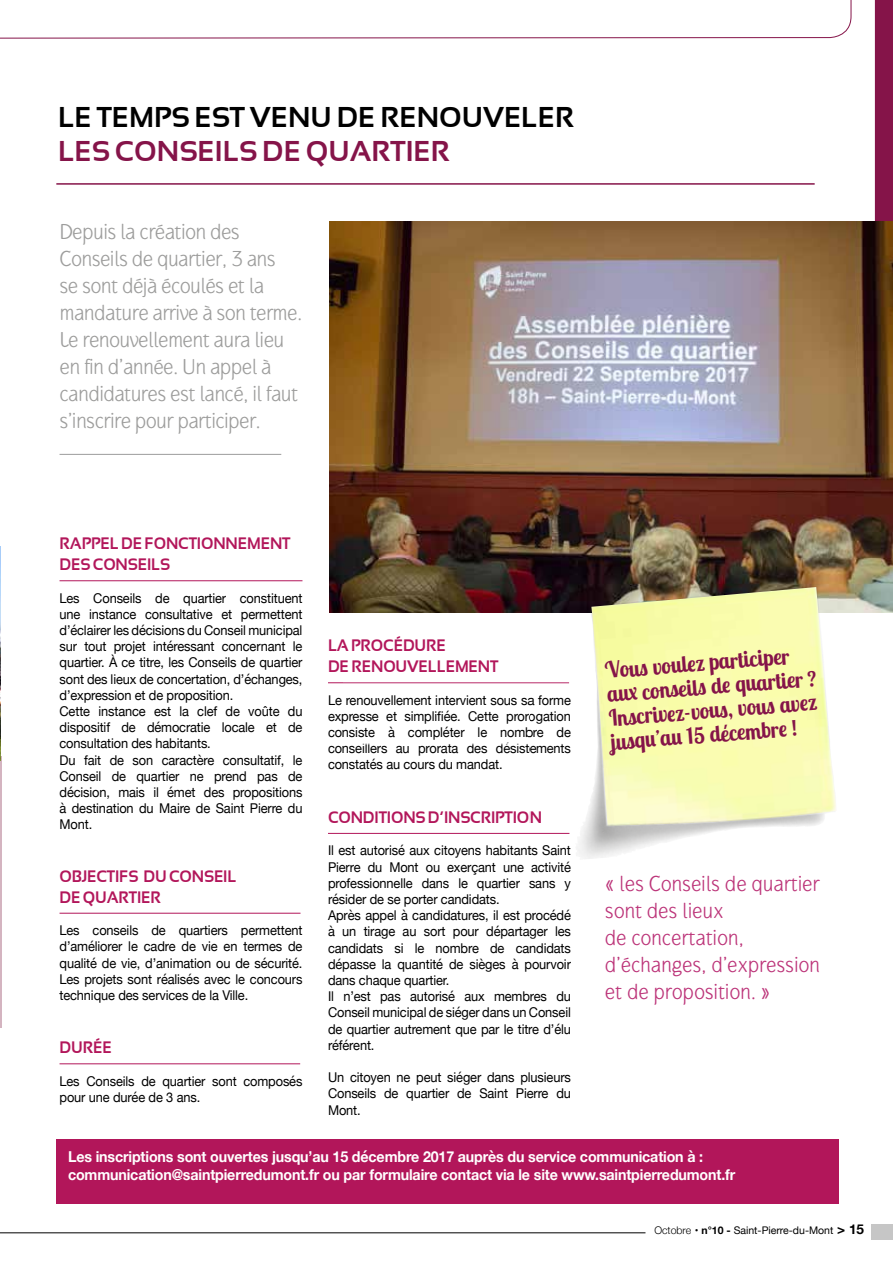
<style>
.page{position:relative;width:893px;height:1263px;background:#fff}
.page>*{position:absolute;margin:0;border:0;box-sizing:border-box;transform-origin:0 0}
.t1{font:700 28.5px "Sansation";color:#000}
.t2{font:700 28.5px "Sansation";color:#851449}
.t3{font:22.5px/27px "Gauntlet Classic";letter-spacing:-.03em;color:#9d9d9c;scale:.95 1}
.t4{font:22.5px/27px "Gauntlet Classic";letter-spacing:-.01em;color:#bc3479;scale:.95 1}
.t5{font:700 22.5px/24px "Lobster Two";color:#851449;scale:.95 1}
.t6{font:700 16.5px/21px "Sansation";letter-spacing:-.01em;color:#b2165a;scale:.95 1}
.t7{font:700 15px/18px "Helvetica Neue";letter-spacing:-.01em;color:#fff;scale:.95 1}
.t8{font:13.5px/16.2px "Helvetica Neue";letter-spacing:-.01em;color:#000;scale:.95 1}
.t9{font:10.5px "Helvetica Neue";color:#000}
.s1{font-weight:300}
.s2{font-weight:700}
.s3{font-weight:700;font-size:13.5px}
</style>
<div class="page">
<hr style="left:0;top:757px;width:1px;height:271px;background:#d4b4c0">
<div style="left:872px;top:1224px;width:21px;height:15px;background:#c6c6c6"></div>
<hr style="left:0;top:1232px;width:645px;height:1px;background:#000">
<div style="left:875px;top:0;width:18px;height:221px;background:#851449"></div>
<svg style="left:0;top:0;width:852px;height:39px"></svg>
<hr style="left:60px;top:580px;width:242px;height:1px;background:#b2165a">
<hr style="left:60px;top:913px;width:240px;height:1px;background:#b2165a">
<hr style="left:60px;top:1063px;width:240px;height:1px;background:#b2165a">
<hr style="left:60px;top:454px;width:221px;height:1px;background:#9d9d9c">
<hr style="left:328px;top:682px;width:241px;height:1px;background:#b2165a">
<hr style="left:328px;top:833px;width:241px;height:1px;background:#b2165a">
<img style="left:0;top:546px;width:1px;height:214px">
<hr style="left:56px;top:183px;width:759px;height:2px;background:#851449">
<img style="left:330px;top:221px;width:563px;height:391px">
<div style="left:56px;top:1138px;width:782px;height:65px;background:#b2165a"></div>
<img style="left:575px;top:586px;width:262px;height:273px">
<img style="left:591px;top:587px;width:246px;height:239px">
<h1 class="t1" style="left:58px;top:101px;width:517px">LE TEMPS EST VENU DE RENOUVELER</h1>
<h1 class="t2" style="left:58px;top:135px;width:393px">LES CONSEILS DE QUARTIER</h1>
<h2 class="t3" style="left:60px;top:218px;width:257px">Depuis la création des<br>Conseils de quartier, 3 ans<br>se sont déjà écoulés et la mandature arrive à son terme.<br>Le renouvellement aura lieu en fin d’année. Un appel à candidatures est lancé, il faut s’inscrire pour participer.</h2>
<p class="t6" style="left:60px;top:533px;width:245px">RAPPEL DE FONCTIONNEMENT<br>DES CONSEILS</p>
<p class="t8" style="left:60px;top:590px;width:257px">Les Conseils de quartier constituent une instance consultative et permettent d’éclairer les décisions du Conseil municipal sur tout projet intéressant concernant le quartier. À ce titre, les Conseils de quartier sont des lieux de concertation, d’échanges, d’expression et de proposition.<br>Cette instance est la clef de voûte du dispositif de démocratie locale et de consultation des habitants.<br>Du fait de son caractère consultatif, le Conseil de quartier ne prend pas de décision, mais il émet des propositions à destination du Maire de Saint Pierre du Mont.</p>
<p class="t6" style="left:60px;top:865px;width:188px">OBJECTIFS DU CONSEIL<br>DE QUARTIER</p>
<p class="t8" style="left:60px;top:923px;width:257px;text-align:justify">Les conseils de quartiers permettent d’améliorer le cadre de vie en termes de qualité de vie, d’animation ou de sécurité.<br>Les projets sont réalisés avec le concours technique des services de la Ville.</p>
<p class="t6" style="left:60px;top:1037px;width:57px">DURÉE</p>
<p class="t8" style="left:60px;top:1073px;width:257px">Les Conseils de quartier sont composés pour une durée de 3 ans.</p>
<p class="t6" style="left:328px;top:635px;width:181px">LA PROCÉDURE<br>DE RENOUVELLEMENT</p>
<p class="t8" style="left:328px;top:692px;width:257px;text-align:justify">Le renouvellement intervient sous sa forme expresse et simplifiée. Cette prorogation consiste à compléter le nombre de conseillers au prorata des désistements constatés au cours du mandat.</p>
<p class="t6" style="left:328px;top:806px;width:226px">CONDITIONS D’INSCRIPTION</p>
<p class="t8" style="left:328px;top:843px;width:257px">Il est autorisé aux citoyens habitants Saint Pierre du Mont ou exerçant une activité professionnelle dans le quartier sans y résider de se porter candidats.<br>Après appel à candidatures, il est procédé à un tirage au sort pour départager les candidats si le nombre de candidats dépasse la quantité de sièges à pourvoir dans chaque quartier.<br>Il n’est pas autorisé aux membres du Conseil municipal de siéger dans un Conseil de quartier autrement que par le titre d’élu référent.</p>
<p class="t8" style="left:328px;top:1070px;width:257px;text-align:justify">Un citoyen ne peut siéger dans plusieurs Conseils de quartier de Saint Pierre du Mont.</p>
<h2 class="t5" style="left:604px;top:657px;width:223px;rotate:-4deg">Vous voulez participer aux conseils de quartier ?<br>Inscrivez -vous, vous avez jusqu’au 15 décembre !</h2>
<h2 class="t4" style="left:605px;top:870px;width:228px">« les Conseils de quartier sont des lieux<br>de concertation, d’échanges, d’expression et de proposition. »</h2>
<p class="t7" style="left:68px;top:1148px;width:704px">Les inscriptions sont ouvertes jusqu’au 15 décembre 2017 auprès du service communication à : communication@saintpierredumont.fr ou par formulaire contact via le site www.saintpierredumont.fr</p>
<p class="t9" style="left:654px;top:1223px;width:211px"><span class="s1">Octobre</span> • <span class="s2">n°10 -</span> Saint-Pierre-du-Mont <span class="s3">&gt; 15</span></p>
</div>
